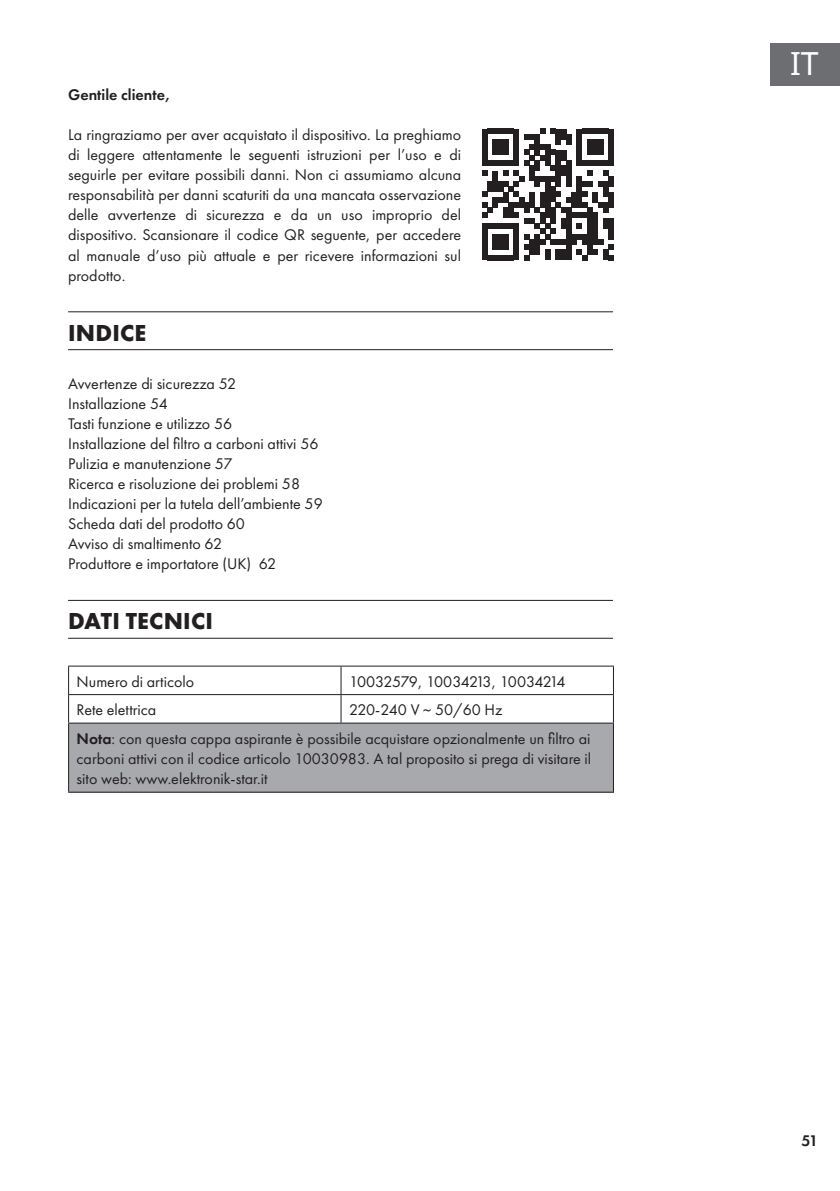
<style>
.page{position:relative;width:840px;height:1191px;background:#fff}
.page>*{position:absolute;margin:0;border:0;box-sizing:border-box;transform-origin:0 0}
.t1{font:32px "Noto Sans";color:#fff}
.t2{font:700 24px "Futura PTW08";letter-spacing:.01em;color:#231f20}
.t3{font:16px/20px "Futura PTW08";color:#231f20}
.t4{font:16px "Futura PTW08";letter-spacing:-.05em;color:#231f20}
.t5{font:600 16px "Futura PTW08";color:#231f20}
.s1{font-weight:600}
</style>
<div class="page">
<div style="left:770px;top:43px;width:69px;height:42px;background:#6d6e71"></div>
<hr style="left:68px;top:311px;width:544px;height:1px;background:#231f20">
<hr style="left:68px;top:349px;width:544px;height:1px;background:#231f20">
<hr style="left:68px;top:600px;width:544px;height:1px;background:#231f20">
<hr style="left:68px;top:638px;width:544px;height:1px;background:#231f20">
<div style="left:69px;top:723px;width:544px;height:69px;background:#a8a9ad"></div>
<hr style="left:68px;top:665px;width:273px;height:1px;background:#231f20">
<hr style="left:341px;top:665px;width:272px;height:1px;background:#231f20">
<hr style="left:68px;top:694px;width:273px;height:1px;background:#231f20">
<svg style="left:68px;top:666px;width:1px;height:56px"></svg>
<hr style="left:341px;top:694px;width:272px;height:1px;background:#231f20">
<svg style="left:340px;top:666px;width:1px;height:56px"></svg>
<hr style="left:68px;top:722px;width:273px;height:1px;background:#231f20">
<hr style="left:68px;top:723px;width:1px;height:68px;background:#231f20">
<hr style="left:341px;top:722px;width:272px;height:1px;background:#231f20">
<hr style="left:612px;top:723px;width:1px;height:68px;background:#231f20">
<hr style="left:68px;top:791px;width:273px;height:1px;background:#231f20">
<hr style="left:341px;top:791px;width:272px;height:1px;background:#231f20">
<svg style="left:482px;top:129px;width:131px;height:131px"></svg>
<p class="t5" style="left:68px;top:88px;width:104px">Gentile cliente,</p>
<p class="t3" style="left:68px;top:126px;width:394px;text-align:justify">La ringraziamo per aver acquistato il dispositivo. La preghiamo di leggere attentamente le seguenti istruzioni per l’uso e di seguirle per evitare possibili danni. Non ci assumiamo alcuna responsabilità per danni scaturiti da una mancata osservazione delle avvertenze di sicurezza e da un uso improprio del dispositivo. Scansionare il codice QR seguente, per accedere al manuale d’uso più attuale e per ricevere informazioni sul prodotto.</p>
<h2 class="t2" style="left:68px;top:318px;width:80px">INDICE</h2>
<p class="t3" style="left:68px;top:373px;width:256px">Avvertenze di sicurezza 52<br>Installazione 54<br>Tasti funzione e utilizzo 56<br>Installazione del filtro a carboni attivi 56<br>Pulizia e manutenzione 57<br>Ricerca e risoluzione dei problemi 58<br>Indicazioni per la tutela dell’ambiente 59<br>Scheda dati del prodotto 60<br>Avviso di smaltimento 62<br>Produttore e importatore (UK) 62</p>
<h2 class="t2" style="left:68px;top:607px;width:146px">DATI TECNICI</h2>
<p class="t3" style="left:77px;top:672px;width:119px">Numero di articolo</p>
<p class="t4" style="left:349px;top:672px;width:218px">10032579, 10034213, 10034214</p>
<p class="t3" style="left:77px;top:700px;width:81px">Rete elettrica</p>
<p class="t3" style="left:77px;top:695px;width:515px;line-height:29px;text-indent:272px">220-240 V ~ 50/60 Hz<br><span class="s1">Nota</span>: con questa cappa aspirante è possibile acquistare opzionalmente un filtro ai</p>
<p class="t3" style="left:77px;top:748px;width:515px">carboni attivi con il codice articolo 10030983. A tal proposito si prega di visitare il sito web: www.elektronik-star.it</p>
<h1 class="t1" style="left:789px;top:45px;width:30px">IT</h1>
<p class="t5" style="left:801px;top:1133px;width:18px">51</p>
</div>
